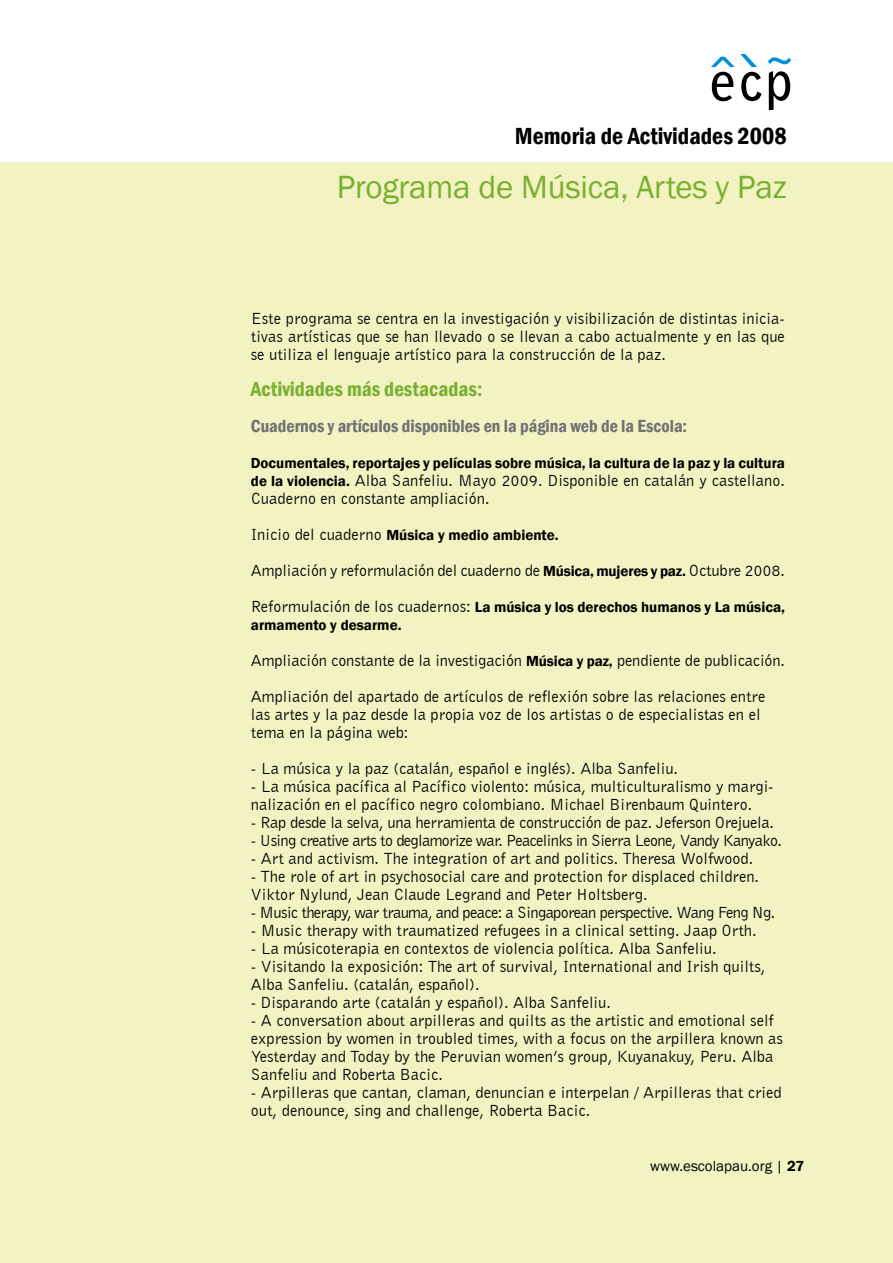
<style>
.page{position:relative;width:893px;height:1263px;background:#fff}
.page>*{position:absolute;margin:0;border:0;box-sizing:border-box;transform-origin:0 0}
.t1{font:33px "Franklin Gothic";letter-spacing:-.005em;color:#7ab030}
.t2{font:600 condensed 24px "Franklin Gothic";color:#000}
.t3{font:600 condensed 21px "Franklin Gothic";color:#7ab030}
.t4{font:600 condensed 18px "Franklin Gothic";color:#707172}
.t5{font:16.5px/18px "Bell Gothic BT";color:#000}
.t6{font:16.5px "Bell Gothic BT";letter-spacing:-.04em;color:#000}
.t7{font:16.5px "Bell Gothic BT";letter-spacing:-.02em;color:#000}
.t8{font:600 15px/18px "Franklin Gothic";color:#000}
.t9{font:15px "Franklin Gothic";color:#000}
.s1{font-family:"Franklin Gothic";font-weight:600;font-size:15px}
.s2{font-family:"Bell Gothic BT";font-weight:400;font-size:16.5px}
.s3{font-weight:600}
</style>
<div class="page">
<div style="left:0;top:162px;width:893px;height:1101px;background:#f2f2c2"></div>
<svg style="left:769px;top:71px;width:21px;height:39px"></svg>
<svg style="left:768px;top:57px;width:23px;height:7px"></svg>
<svg style="left:711px;top:54px;width:50px;height:47px"></svg>
<h2 class="t2" style="left:515px;top:120px;width:273px">Memoria de Actividades 2008</h2>
<h1 class="t1" style="left:337px;top:167px;width:451px">Programa de Música, Artes y Paz</h1>
<p class="t5" style="left:251px;top:309px;width:536px;text-align:justify">Este programa se centra en la investigación y visibilización de distintas inicia&shy;tivas artísticas que se han llevado o se llevan a cabo actualmente y en las que se utiliza el lenguaje artístico para la construcción de la paz.</p>
<p class="t3" style="left:251px;top:375px;width:233px">Actividades más destacadas:</p>
<p class="t4" style="left:251px;top:414px;width:438px">Cuadernos y artículos disponibles en la página web de la Escola:</p>
<p class="t8" style="left:251px;top:454px;width:536px">Documentales, reportajes y películas sobre música, la cultura de la paz y la cultura</p>
<p class="t5" style="left:251px;top:471px;width:536px"><span class="s1">de la violencia.</span> Alba Sanfeliu. Mayo 2009. Disponible en catalán y castellano.<br>Cuaderno en constante ampliación.</p>
<p class="t8" style="left:251px;top:526px;width:309px"><span class="s2">Inicio del cuaderno</span> Música y medio ambiente.</p>
<p class="t5" style="left:251px;top:561px;width:536px">Ampliación y reformulación del cuaderno de <span class="s1">Música, mujeres y paz.</span> Octubre 2008.</p>
<p class="t8" style="left:251px;top:598px;width:536px"><span class="s2">Reformulación de los cuadernos:</span> La música y los derechos humanos y La música, armamento y desarme.</p>
<p class="t5" style="left:251px;top:642px;width:536px;line-height:36px">Ampliación constante de la investigación <span class="s1">Música y paz,</span> pendiente de publicación.<br>Ampliación del apartado de artículos de reflexión sobre las relaciones entre</p>
<p class="t5" style="left:251px;top:705px;width:511px">las artes y la paz desde la propia voz de los artistas o de especialistas en el tema en la página web:</p>
<p class="t5" style="left:251px;top:759px;width:429px">- La música y la paz (catalán, español e inglés). Alba Sanfeliu.</p>
<p class="t5" style="left:251px;top:777px;width:524px">- La música pacífica al Pacífico violento: música, multiculturalismo y margi&shy;nalización en el pacífico negro colombiano. Michael Birenbaum Quintero.</p>
<p class="t7" style="left:251px;top:812px;width:524px">- Rap desde la selva, una herramienta de construcción de paz. Jeferson Orejuela.</p>
<p class="t6" style="left:251px;top:830px;width:533px">- Using creative arts to deglamorize war. Peacelinks in Sierra Leone, Vandy Kanyako.</p>
<p class="t5" style="left:251px;top:849px;width:504px">- Art and activism. The integration of art and politics. Theresa Wolfwood.</p>
<p class="t5" style="left:251px;top:867px;width:510px">- The role of art in psychosocial care and protection for displaced children.<br>Viktor Nylund, Jean Claude Legrand and Peter Holtsberg.</p>
<p class="t6" style="left:251px;top:902px;width:526px">- Music therapy, war trauma, and peace: a Singaporean perspective. Wang Feng Ng.</p>
<p class="t5" style="left:251px;top:921px;width:507px">- Music therapy with traumatized refugees in a clinical setting. Jaap Orth.</p>
<p class="t5" style="left:251px;top:939px;width:467px">- La músicoterapia en contextos de violencia política. Alba Sanfeliu.</p>
<p class="t5" style="left:251px;top:957px;width:516px">- Visitando la exposición: The art of survival, International and Irish quilts,<br>Alba Sanfeliu. (catalán, español).</p>
<p class="t5" style="left:251px;top:993px;width:362px">- Disparando arte (catalán y español). Alba Sanfeliu.</p>
<p class="t5" style="left:251px;top:1011px;width:533px">- A conversation about arpilleras and quilts as the artistic and emotional self expression by women in troubled times, with a focus on the arpillera known as Yesterday and Today by the Peruvian women’s group, Kuyanakuy, Peru. Alba Sanfeliu and Roberta Bacic.</p>
<p class="t5" style="left:251px;top:1083px;width:532px">- Arpilleras que cantan, claman, denuncian e interpelan / Arpilleras that cried out, denounce, sing and challenge, Roberta Bacic.</p>
<p class="t9" style="left:650px;top:1156px;width:156px">www.escolapau.org | <span class="s3">27</span></p>
</div>
